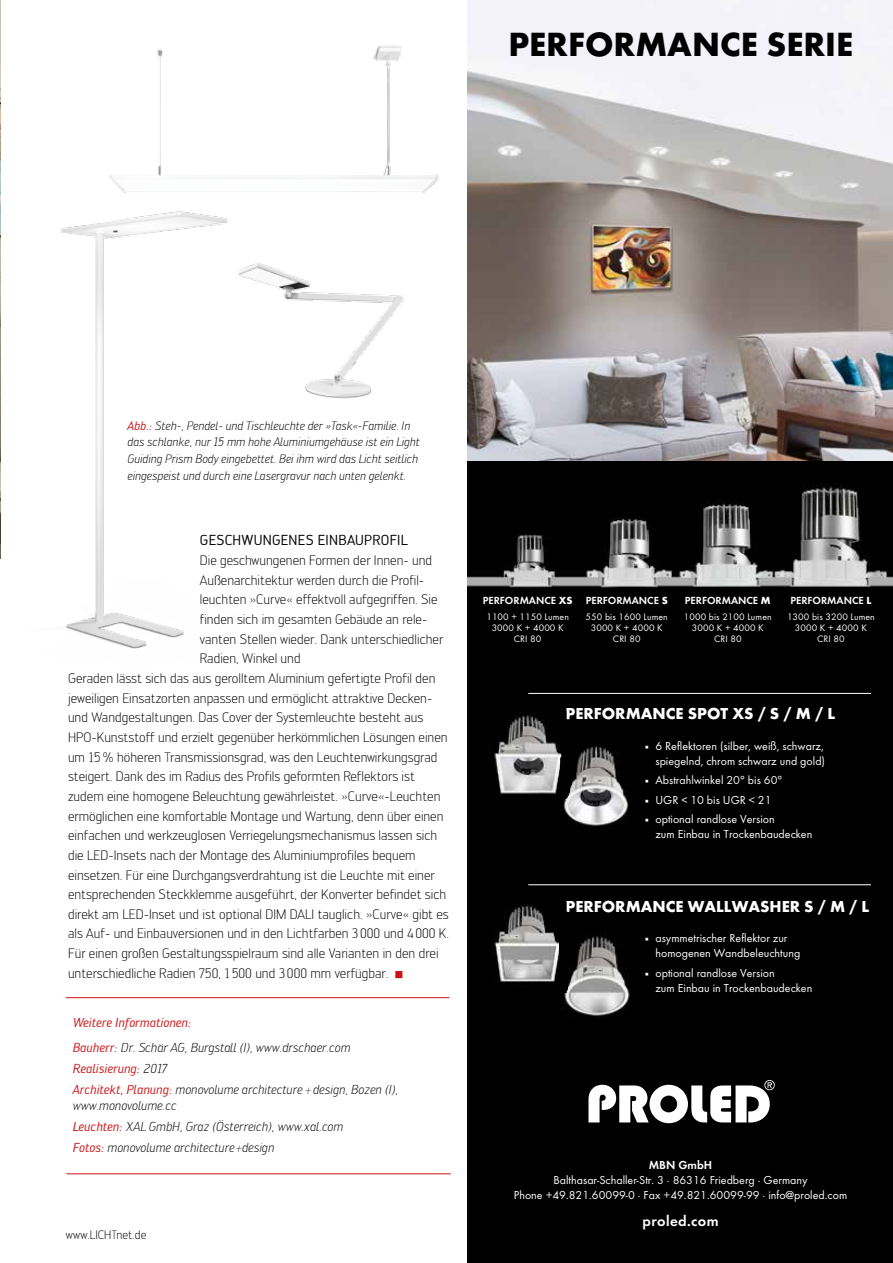
<style>
.page{position:relative;width:893px;height:1263px;background:#fff}
.page>*{position:absolute;margin:0;border:0;box-sizing:border-box;transform-origin:0 0}
.t1{font:700 34.8px "Futura T";color:#000}
.t2{font:700 16.5px "Futura T";color:#fff}
.t3{font:600 15px "Futura T";letter-spacing:.025em;color:#fff}
.t4{font:300 15px "Engel";letter-spacing:.02em;color:#000}
.t5{font:14.25px "Engel";letter-spacing:.02em;color:#000}
.t6{font:300 13.5px "Engel";color:#000}
.t7{font:italic 300 12.75px/20.7px "Engel";color:#000}
.t8{font:12px/15px "Futura T";color:#fff}
.t9{font:italic 300 12px/16.8px "Engel";color:#000}
.t10{font:300 12px "Engel";color:#000}
.t11{font:600 12px "Futura T";color:#fff}
.t12{font:600 10.65px "Futura T";color:#fff}
.t13{font:9.75px/10.9px "Futura T";letter-spacing:.01em;color:#fff;text-align:center}
.s1{font-weight:400;color:#cd1316}
.s2{color:#cd1316}
.s3{font-weight:700}
.s4{font-family:"Garamond Premr Pro";font-style:italic}
</style>
<div class="page">
<div style="left:468px;top:0;width:425px;height:1263px;background:#000"></div>
<img style="left:468px;top:0;width:425px;height:460px">
<img style="left:468px;top:483px;width:425px;height:105px">
<img style="left:494px;top:712px;width:73px;height:84px">
<svg style="left:567px;top:712px;width:2px;height:8px"></svg>
<img style="left:494px;top:902px;width:73px;height:81px">
<img style="left:562px;top:746px;width:67px;height:80px">
<img style="left:560px;top:744px;width:9px;height:55px">
<hr style="left:528px;top:693px;width:343px;height:1px;background:#fff">
<hr style="left:528px;top:884px;width:343px;height:1px;background:#fff">
<img style="left:564px;top:934px;width:66px;height:82px">
<img style="left:560px;top:933px;width:7px;height:60px">
<svg style="left:588px;top:1080px;width:187px;height:43px"></svg>
<img style="left:0;top:215px;width:228px;height:434px">
<img style="left:109px;top:45px;width:329px;height:170px">
<img style="left:185px;top:238px;width:220px;height:169px">
<img style="left:0;top:0;width:1px;height:558px">
<hr style="left:66px;top:997px;width:384px;height:1px;background:#cd1316">
<hr style="left:66px;top:1173px;width:385px;height:1px;background:#cd1316">
<h1 class="t1" style="left:508px;top:23px;width:346px">PERFORMANCE SERIE</h1>
<p class="t4" style="left:788px;top:35px;width:64px">Planung</p>
<p class="t9" style="left:128px;top:417px;width:294px"><span class="s1">Abb.:</span> Steh-, Pendel- und Tischleuchte der »Task«-Familie. In das schlanke, nur 15 mm hohe Aluminiumgehäuse ist ein Light Guiding Prism Body eingebettet. Bei ihm wird das Licht seitlich eingespeist und durch eine Lasergravur nach unten gelenkt.</p>
<p class="t5" style="left:200px;top:532px;width:210px">GESCHWUNGENES EINBAUPROFIL</p>
<p class="t6" style="left:200px;top:552px;width:234px">Die geschwungenen Formen der Innen- und</p>
<p class="t6" style="left:200px;top:572px;width:226px">Außenarchitektur werden durch die Profil-</p>
<p class="t6" style="left:200px;top:592px;width:239px">leuchten »Curve« effektvoll aufgegriffen. Sie</p>
<p class="t6" style="left:200px;top:611px;width:229px">finden sich im gesamten Gebäude an rele-</p>
<p class="t6" style="left:200px;top:631px;width:245px">vanten Stellen wieder. Dank unterschiedlicher</p>
<p class="t6" style="left:200px;top:651px;width:102px">Radien, Winkel und</p>
<p class="t6" style="left:68px;top:670px;width:369px">Geraden lässt sich das aus gerolltem Aluminium gefertigte Profil den</p>
<p class="t6" style="left:68px;top:690px;width:366px">jeweiligen Einsatzorten anpassen und ermöglicht attraktive Decken-</p>
<p class="t6" style="left:68px;top:710px;width:357px">und Wandgestaltungen. Das Cover der Systemleuchte besteht aus</p>
<p class="t6" style="left:68px;top:729px;width:381px">HPO-Kunststoff und erzielt gegenüber herkömmlichen Lösungen einen</p>
<p class="t6" style="left:68px;top:749px;width:371px">um 15% höheren Transmissionsgrad, was den Leuchtenwirkungsgrad</p>
<p class="t6" style="left:68px;top:769px;width:348px">steigert. Dank des im Radius des Profils geformten Reflektors ist</p>
<p class="t6" style="left:68px;top:788px;width:374px">zudem eine homogene Beleuchtung gewährleistet. »Curve«-Leuchten</p>
<p class="t6" style="left:68px;top:808px;width:377px">ermöglichen eine komfortable Montage und Wartung, denn über einen</p>
<p class="t6" style="left:68px;top:828px;width:371px">einfachen und werkzeuglosen Verriegelungsmechanismus lassen sich</p>
<p class="t6" style="left:68px;top:847px;width:349px">die LED-Insets nach der Montage des Aluminiumprofiles bequem</p>
<p class="t6" style="left:68px;top:867px;width:368px">einsetzen. Für eine Durchgangsverdrahtung ist die Leuchte mit einer</p>
<p class="t6" style="left:68px;top:887px;width:380px">entsprechenden Steckklemme ausgeführt, der Konverter befindet sich</p>
<p class="t6" style="left:68px;top:906px;width:382px">direkt am LED-Inset und ist optional DIM DALI tauglich. »Curve« gibt es</p>
<p class="t6" style="left:68px;top:926px;width:383px">als Auf- und Einbauversionen und in den Lichtfarben 3 000 und 4 000 K.</p>
<p class="t6" style="left:68px;top:946px;width:372px">Für einen großen Gestaltungsspielraum sind alle Varianten in den drei</p>
<p class="t6" style="left:68px;top:965px;width:336px">unterschiedliche Radien 750, 1500 und 3 000 mm verfügbar. <span class="s2">■</span></p>
<p class="t7" style="left:73px;top:1010px;width:279px;line-height:25px"><span class="s1">Weitere Informationen:<br>Bauherr:</span> Dr. Schär AG, Burgstall (I), www.drschaer.com</p>
<p class="t7" style="left:73px;top:1058px;width:327px"><span class="s1">Realisierung:</span> 2017<br><span class="s1">Architekt, Planung:</span> monovolume architecture+design, Bozen (I),</p>
<p class="t7" style="left:73px;top:1095px;width:272px">www.monovolume.cc<br><span class="s1">Leuchten:</span> XAL GmbH, Graz (Österreich), www.xal.com<br><span class="s1">Fotos:</span> monovolume architecture+design</p>
<p class="t10" style="left:66px;top:1227px;width:82px">www.lichtnet.de</p>
<p class="t12" style="left:483px;top:594px;width:91px">PERFORMANCE <span class="s3">XS</span></p>
<p class="t13" style="left:486px;top:611px;width:84px">1100 + 1150 Lumen<br>3000 K + 4000 K<br>CRI 80</p>
<p class="t12" style="left:586px;top:594px;width:84px">PERFORMANCE <span class="s3">S</span></p>
<p class="t13" style="left:586px;top:611px;width:84px">550 bis 1600 Lumen<br>3000 K + 4000 K<br>CRI 80</p>
<p class="t12" style="left:685px;top:594px;width:87px">PERFORMANCE <span class="s3">M</span></p>
<p class="t13" style="left:684px;top:611px;width:89px">1000 bis 2100 Lumen<br>3000 K + 4000 K<br>CRI 80</p>
<p class="t12" style="left:790px;top:594px;width:83px">PERFORMANCE <span class="s3">L</span></p>
<p class="t13" style="left:787px;top:611px;width:89px">1300 bis 3200 Lumen<br>3000 K + 4000 K<br>CRI 80</p>
<p class="t2" style="left:565px;top:704px;width:271px">PERFORMANCE SPOT XS / S / M / L</p>
<p class="t8" style="left:645px;top:738px;width:182px;text-align:right"><span class="s4">■</span> 6 Reflektoren (silber, weiß, schwarz, spiegelnd, chrom schwarz und gold)</p>
<p class="t8" style="left:645px;top:772px;width:139px"><span class="s4">■</span> Abstrahlwinkel 20° bis 60°</p>
<p class="t8" style="left:645px;top:792px;width:128px"><span class="s4">■</span> UGR &lt; 10 bis UGR &lt; 21</p>
<p class="t8" style="left:655px;top:811px;width:158px;text-indent:-11px"><span class="s4">■</span> optional randlose Version<br>zum Einbau in Trockenbaudecken</p>
<p class="t2" style="left:565px;top:896px;width:305px">PERFORMANCE WALLWASHER S / M / L</p>
<p class="t8" style="left:655px;top:930px;width:146px;text-indent:-11px"><span class="s4">■</span> asymmetrischer Reflektor zur homogenen Wandbeleuchtung</p>
<p class="t8" style="left:655px;top:965px;width:158px;text-indent:-11px"><span class="s4">■</span> optional randlose Version<br>zum Einbau in Trockenbaudecken</p>
<p class="t11" style="left:649px;top:1158px;width:65px">MBN GmbH</p>
<p class="t8" style="left:514px;top:1172px;width:335px;text-align:center">Balthasar-Schaller-Str. 3 · 86316 Friedberg · Germany<br>Phone +49.821.60099-0 · Fax +49.821.60099-99 · info@proled.com</p>
<p class="t3" style="left:643px;top:1212px;width:77px">proled.com</p>
</div>
